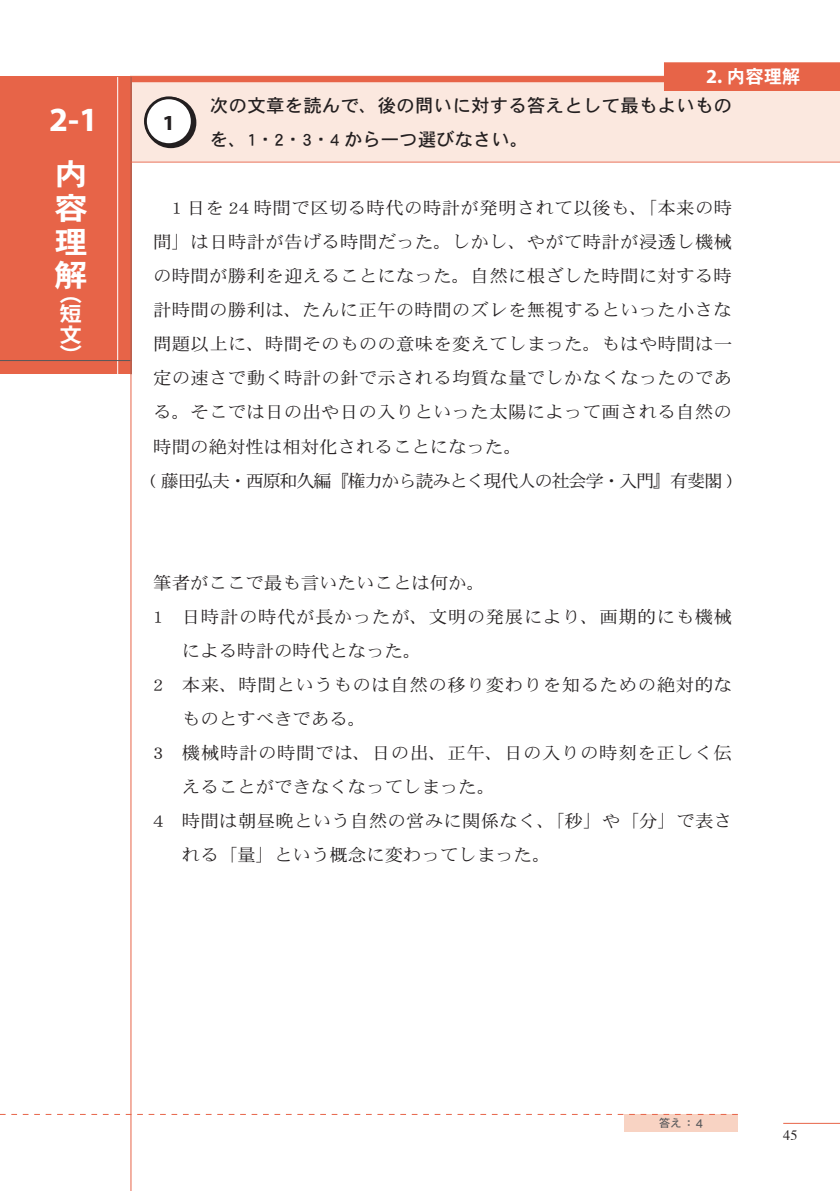
<style>
.page{position:relative;width:840px;height:1191px;background:#fff}
.page>*{position:absolute;margin:0;border:0;box-sizing:border-box;transform-origin:0 0}
.t1{font:700 34px "Myriad";color:#fff}
.t2{font:30.6px/33.6px "DFHS Gothic Std W7";color:#fff;text-align:justify;scale:1.11 1}
.t3{font:700 21.6px "Myriad";color:#231f20;scale:1.05 1}
.t4{font:20.4px/20.4px "DFHS Gothic Std W7";color:#fff;text-align:justify;scale:1.11 1}
.t5{font:18.4px/34px "DFHS Gothic Std W5";letter-spacing:.01em;color:#231f20}
.t6{font:18.4px "DFHS Gothic Std W7";color:#fff}
.t7{font:17.6px/34px "DFHS Mincho Std W3";letter-spacing:.015em;color:#231f20;scale:1.05 1}
.t8{font:17.6px "DFHS Mincho Std W3";letter-spacing:.035em;color:#231f20;scale:1.05 1}
.t9{font:14.2px "Times";color:#231f20}
.t10{font:11.4px "DFHS Gothic Std W5";color:#57585a}
.s1{font-family:"Myriad";font-weight:700;font-size:19.8px}
.s2{font-size:13.4px}
</style>
<div class="page">
<div style="left:130px;top:76px;width:709px;height:85px;background:#fbe8df"></div>
<div style="left:130px;top:77px;width:709px;height:5px;background:#e76448"></div>
<div style="left:145px;top:97px;width:51px;height:51px;border:4px solid #231f20;border-radius:50%"></div>
<div style="left:145px;top:98px;width:47px;height:47px;background:#fff;border-radius:50%"></div>
<div style="left:144px;top:96px;width:49px;height:50px;border:3px solid #231f20;border-radius:50%"></div>
<div style="left:0;top:77px;width:131px;height:297px;background:#e76448"></div>
<hr style="left:117px;top:77px;width:1px;height:297px;background:#fff">
<hr style="left:0;top:360px;width:131px;height:1px;background:#57585a">
<div style="left:663px;top:62px;width:176px;height:29px;background:#e76448"></div>
<div style="left:624px;top:1114px;width:113px;height:17px;background:#f8d3c3"></div>
<svg style="left:0;top:1114px;width:737px;height:1px"></svg>
<hr style="left:782px;top:1123px;width:57px;height:1px;background:#e76448">
<hr style="left:130px;top:77px;width:1px;height:1114px;background:#e76448">
<hr style="left:0;top:76px;width:699px;height:1px;background:#e76448">
<hr style="left:130px;top:162px;width:709px;height:1px;background:#e76448">
<h1 class="t1" style="left:49px;top:102px;width:50px">2-1</h1>
<h2 class="t2" style="left:54px;top:157px;width:31px">内容理解</h2>
<p class="t4" style="left:59px;top:283px;width:21px">（短文）</p>
<p class="t3" style="left:162px;top:111px;width:13px">1</p>
<p class="t6" style="left:705px;top:67px;width:96px"><span class="s1">2.</span> 内容理解</p>
<p class="t5" style="left:210px;top:88px;width:523px">次の文章を読んで、後の問いに対する答えとして最もよいものを、1・2・3・4 から一つ選びなさい。</p>
<p class="t7" style="left:150px;top:191px;width:555px">　1 日を 24 時間で区切る時代の時計が発明されて以後も、「本来の時間」は日時計が告げる時間だった。しかし、やがて時計が浸透し機械の時間が勝利を迎えることになった。自然に根ざした時間に対する時計時間の勝利は、たんに正午の時間のズレを無視するといった小さな問題以上に、時間そのものの意味を変えてしまった。もはや時間は一定の速さで動く時計の針で示される均質な量でしかなくなったのである。そこでは日の出や日の入りといった太陽によって画される自然の時間の絶対性は相対化されることになった。<br>( 藤田弘夫・西原和久編『権力から読みとく現代人の社会学・入門』有斐閣 )</p>
<p class="t7" style="left:153px;top:565px;width:317px">筆者がここで最も言いたいことは何か。</p>
<p class="t7" style="left:153px;top:599px;width:552px">1　日時計の時代が長かったが、文明の発展により、画期的にも機械</p>
<p class="t7" style="left:182px;top:633px;width:230px">による時計の時代となった。</p>
<p class="t7" style="left:153px;top:667px;width:552px">2　本来、時間というものは自然の移り変わりを知るための絶対的な</p>
<p class="t7" style="left:182px;top:701px;width:177px">ものとすべきである。</p>
<p class="t8" style="left:153px;top:743px;width:552px">3　機械時計の時間では、日の出、正午、日の入りの時刻を正しく伝</p>
<p class="t7" style="left:182px;top:769px;width:300px">えることができなくなってしまった。</p>
<p class="t7" style="left:153px;top:803px;width:552px">4　時間は朝昼晩という自然の営みに関係なく、「秒」や「分」で表さ</p>
<p class="t7" style="left:182px;top:837px;width:352px">れる「量」という概念に変わってしまった。</p>
<p class="t10" style="left:658px;top:1116px;width:45px">答え<span class="s2">：4</span></p>
<p class="t9" style="left:782px;top:1122px;width:16px">45</p>
</div>
